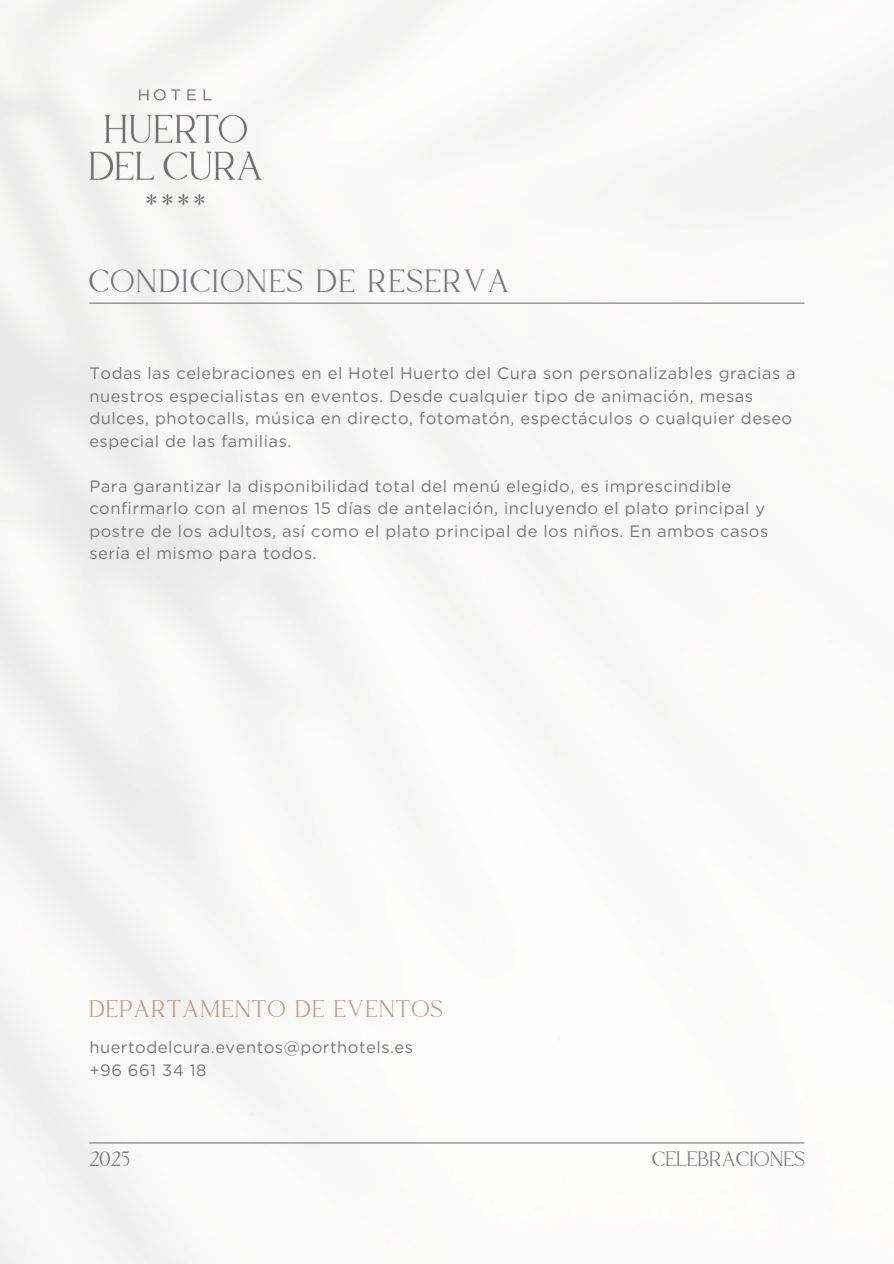
<style>
.page{position:relative;width:894px;height:1264px;background:#fff}
.page>*{position:absolute;margin:0;border:0;box-sizing:border-box;transform-origin:0 0}
.t1{font:30px "Wondar Quason";letter-spacing:.1em;color:#75787b}
.t2{font:22.5px "Wondar Quason";letter-spacing:.1em;color:#c49683}
.t3{font:19.5px "Wondar Quason";letter-spacing:.05em;color:#75787b}
.t4{font:16.5px/22.5px "Gotham Rounded";letter-spacing:.03em;color:#75787b}
</style>
<div class="page">
<hr style="left:89px;top:1142px;width:715px;height:1px;background:#75787b">
<hr style="left:89px;top:302px;width:715px;height:2px;background:#75787b">
<img style="left:89px;top:89px;width:174px;height:116px">
<p class="t1" style="left:89px;top:269px;width:420px">CONDICIONES DE RESERVA</p>
<p class="t4" style="left:89px;top:363px;width:707px">Todas las celebraciones en el Hotel Huerto del Cura son personalizables gracias a nuestros especialistas en eventos. Desde cualquier tipo de animación, mesas dulces, photocalls, música en directo, fotomatón, espectáculos o cualquier deseo especial de las familias.</p>
<p class="t4" style="left:89px;top:475px;width:680px">Para garantizar la disponibilidad total del menú elegido, es imprescindible confirmarlo con al menos 15 días de antelación, incluyendo el plato principal y postre de los adultos, así como el plato principal de los niños. En ambos casos sería el mismo para todos.</p>
<p class="t2" style="left:89px;top:999px;width:354px">DEPARTAMENTO DE EVENTOS</p>
<p class="t4" style="left:89px;top:1037px;width:325px">huertodelcura.eventos@porthotels.es</p>
<h2 class="t4" style="left:89px;top:1059px;width:119px">+96 661 34 18</h2>
<h1 class="t3" style="left:89px;top:1151px;width:42px">2025</h1>
<p class="t3" style="left:652px;top:1151px;width:153px">CELEBRACIONES</p>
</div>
